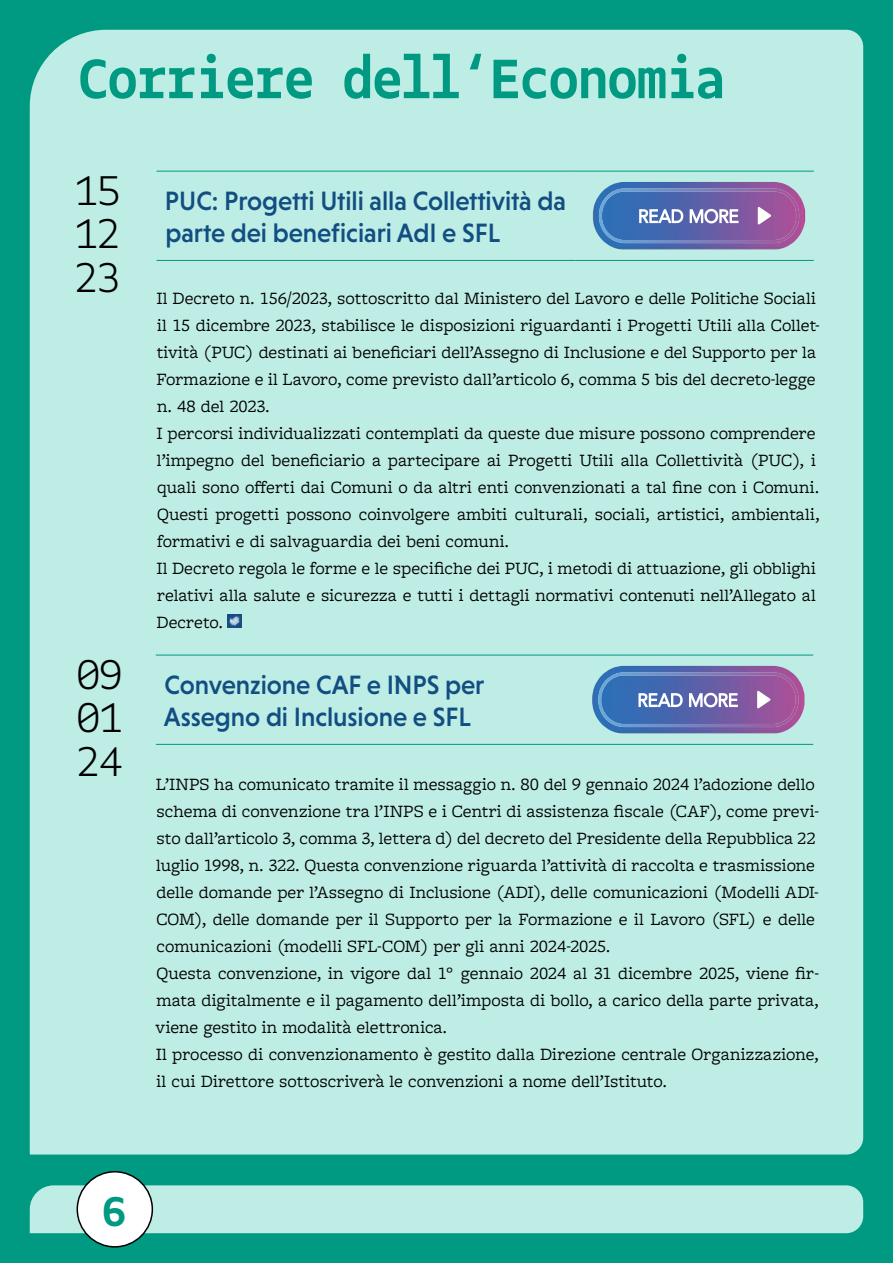
<style>
.page{position:relative;width:893px;height:1263px;background:#009982}
.page>*{position:absolute;margin:0;border:0;box-sizing:border-box;transform-origin:0 0}
.t1{font:700 60px "Gemeli Mono";letter-spacing:-.01em;color:#009982}
._4_DATA{font:300 45px "Gemeli Mono";color:#000}
.t2{font:700 45px "Gemeli Mono";color:#009982}
._1_Titolo_Norma{font:500 27px/32.4px "Niveau Grotesk";letter-spacing:-.005em;color:#124e82}
._2_Testo_Norma{font:18px/27px "Freight Macro Pro";color:#000}
</style>
<div class="page">
<div style="left:30px;top:30px;width:833px;height:1124px;background:#bdede4"></div>
<div style="left:30px;top:1185px;width:833px;height:48px;background:#bdede4"></div>
<div style="left:77px;top:1172px;width:75px;height:75px;background:#fff;border-radius:50%"></div>
<div style="left:77px;top:1171px;width:76px;height:76px;border:2px solid #000;border-radius:50%"></div>
<hr style="left:156px;top:171px;width:420px;height:1px;background:#009982">
<hr style="left:576px;top:171px;width:238px;height:1px;background:#009982">
<hr style="left:156px;top:260px;width:420px;height:1px;background:#009982">
<hr style="left:576px;top:260px;width:238px;height:1px;background:#009982">
<img style="left:593px;top:182px;width:212px;height:68px">
<img style="left:599px;top:188px;width:200px;height:55px">
<svg style="left:639px;top:209px;width:44px;height:14px"></svg>
<svg style="left:690px;top:209px;width:48px;height:14px"></svg>
<svg style="left:758px;top:207px;width:13px;height:17px"></svg>
<img style="left:228px;top:614px;width:13px;height:14px">
<hr style="left:156px;top:655px;width:419px;height:1px;background:#009982">
<hr style="left:575px;top:655px;width:238px;height:1px;background:#009982">
<hr style="left:156px;top:744px;width:419px;height:1px;background:#009982">
<hr style="left:575px;top:744px;width:238px;height:1px;background:#009982">
<img style="left:592px;top:666px;width:212px;height:67px">
<img style="left:598px;top:672px;width:200px;height:55px">
<svg style="left:638px;top:693px;width:45px;height:14px"></svg>
<svg style="left:689px;top:693px;width:49px;height:14px"></svg>
<svg style="left:757px;top:691px;width:13px;height:17px"></svg>
<h1 class="t1" style="left:78px;top:37px;width:649px">Corriere dell‘Economia</h1>
<p class="_4_DATA" style="left:75px;top:159px;width:47px">15</p>
<p class="_4_DATA" style="left:75px;top:202px;width:47px">12</p>
<p class="_4_DATA" style="left:75px;top:246px;width:47px">23</p>
<p class="_4_DATA" style="left:77px;top:643px;width:46px">09</p>
<p class="_4_DATA" style="left:77px;top:686px;width:46px">01</p>
<p class="_4_DATA" style="left:77px;top:730px;width:46px">24</p>
<p class="_1_Titolo_Norma" style="left:165px;top:184px;width:403px">PUC: Progetti Utili alla Collettività da parte dei beneficiari AdI e SFL</p>
<p class="_2_Testo_Norma" style="left:156px;top:284px;width:665px">Il Decreto n. 156/2023, sottoscritto dal Ministero del Lavoro e delle Politiche Sociali il 15 dicembre 2023, stabilisce le disposizioni riguardanti i Progetti Utili alla Collet&shy;tività (PUC) destinati ai beneficiari dell’Assegno di Inclusione e del Supporto per la Formazione e il Lavoro, come previsto dall’articolo 6, comma 5 bis del decreto-legge n. 48 del 2023.</p>
<p class="_2_Testo_Norma" style="left:156px;top:419px;width:665px">I percorsi individualizzati contemplati da queste due misure possono comprendere l’impegno del beneficiario a partecipare ai Progetti Utili alla Collettività (PUC), i quali sono offerti dai Comuni o da altri enti convenzionati a tal fine con i Comuni.<br>Questi progetti possono coinvolgere ambiti culturali, sociali, artistici, ambientali, formativi e di salvaguardia dei beni comuni.</p>
<p class="_2_Testo_Norma" style="left:156px;top:554px;width:661px;text-align:justify">Il Decreto regola le forme e le specifiche dei PUC, i metodi di attuazione, gli obblighi relativi alla salute e sicurezza e tutti i dettagli normativi contenuti nell’Allegato al Decreto.</p>
<p class="_1_Titolo_Norma" style="left:164px;top:668px;width:322px">Convenzione CAF e INPS per<br>Assegno di Inclusione e SFL</p>
<p class="_2_Testo_Norma" style="left:156px;top:770px;width:664px">L’INPS ha comunicato tramite il messaggio n. 80 del 9 gennaio 2024 l’adozione dello schema di convenzione tra l’INPS e i Centri di assistenza fiscale (CAF), come previ&shy;sto dall’articolo 3, comma 3, lettera d) del decreto del Presidente della Repubblica 22 luglio 1998, n. 322. Questa convenzione riguarda l’attività di raccolta e trasmissione delle domande per l’Assegno di Inclusione (ADI), delle comunicazioni (Modelli ADI-COM), delle domande per il Supporto per la Formazione e il Lavoro (SFL) e delle comunicazioni (modelli SFL-COM) per gli anni 2024-2025.</p>
<p class="_2_Testo_Norma" style="left:156px;top:959px;width:665px;text-align:justify">Questa convenzione, in vigore dal 1° gennaio 2024 al 31 dicembre 2025, viene fir&shy;mata digitalmente e il pagamento dell’imposta di bollo, a carico della parte privata, viene gestito in modalità elettronica.</p>
<p class="_2_Testo_Norma" style="left:156px;top:1040px;width:665px">Il processo di convenzionamento è gestito dalla Direzione centrale Organizzazione, il cui Direttore sottoscriverà le convenzioni a nome dell’Istituto.</p>
<h2 class="t2" style="left:103px;top:1180px;width:24px">6</h2>
</div>
